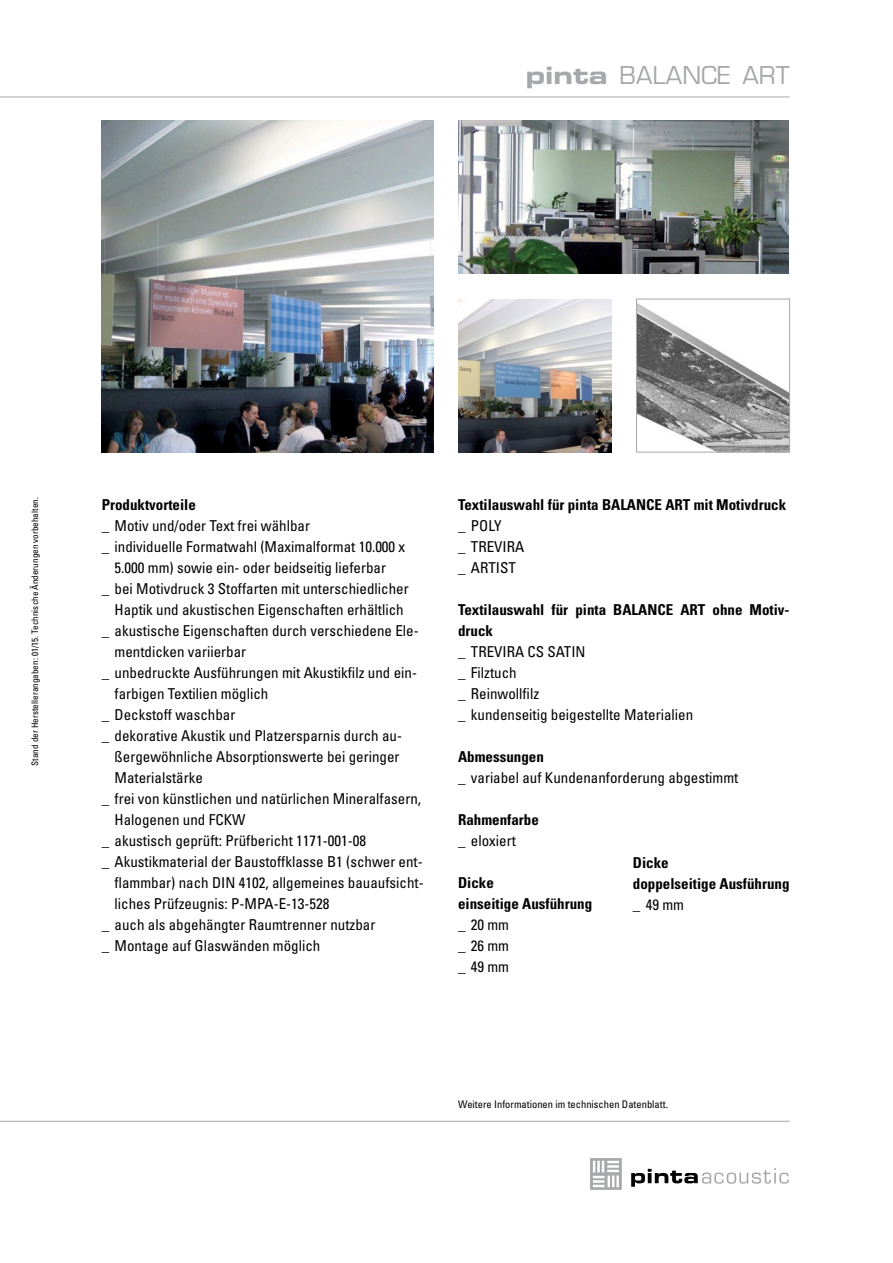
<style>
.page{position:relative;width:893px;height:1263px;background:#fff}
.page>*{position:absolute;margin:0;border:0;box-sizing:border-box;transform-origin:0 0}
.t1{font:24px "Eurostile LT";color:#a7a8ab}
.Fließtext_schwarz{font:condensed 15px/21px "Univers LT";color:#000}
.Fließtext_schwarz-2{font:700 condensed 15px/21px "Univers LT";color:#000}
.Fließtext_schwarz-3{font:condensed 10.5px "Univers LT";color:#000}
.Fließtext_schwarz-4{font:condensed 9px "Univers LT";letter-spacing:.005em;color:#000}
.s1{font-family:"Eurostile LT Bold Extended Two"}
</style>
<div class="page">
<img style="left:459px;top:121px;width:330px;height:153px">
<img style="left:102px;top:121px;width:331px;height:331px">
<img style="left:458px;top:299px;width:153px;height:153px">
<img style="left:638px;top:303px;width:150px;height:147px">
<div style="left:636px;top:299px;width:154px;height:153px;border:1px solid #a7a8ab"></div>
<hr style="left:0;top:97px;width:790px;height:1px;background:#a7a8ab">
<hr style="left:0;top:1121px;width:790px;height:1px;background:#a7a8ab">
<svg style="left:590px;top:1158px;width:32px;height:32px"></svg>
<svg style="left:631px;top:1168px;width:158px;height:19px"></svg>
<p class="t1" style="left:526px;top:60px;width:265px"><span class="s1">pinta</span> BALANCE ART</p>
<p class="Fließtext_schwarz-4" style="left:29px;top:766px;width:270px;rotate:-90deg">Stand der Herstellerangaben: 01/15. Technische Änderungen vorbehalten.</p>
<p class="Fließtext_schwarz-2" style="left:102px;top:494px;width:96px">Produktvorteile</p>
<p class="Fließtext_schwarz" style="left:102px;top:515px;width:210px">_ Motiv und/oder Text frei wählbar</p>
<p class="Fließtext_schwarz" style="left:102px;top:536px;width:305px;text-align:center">_ individuelle Formatwahl (Maximalformat 10.000 x<br>5.000 mm) sowie ein- oder beidseitig lieferbar</p>
<p class="Fließtext_schwarz" style="left:102px;top:578px;width:308px;text-align:center">_ bei Motivdruck 3 Stoffarten mit unterschiedlicher<br>Haptik und akustischen Eigenschaften erhältlich</p>
<p class="Fließtext_schwarz" style="left:115px;top:620px;width:306px;text-indent:-13px">_ akustische Eigenschaften durch verschiedene Ele&shy;mentdicken variierbar</p>
<p class="Fließtext_schwarz" style="left:115px;top:662px;width:304px;text-indent:-13px">_ unbedruckte Ausführungen mit Akustikfilz und ein&shy;farbigen Textilien möglich</p>
<p class="Fließtext_schwarz" style="left:102px;top:704px;width:135px">_ Deckstoff waschbar</p>
<p class="Fließtext_schwarz" style="left:115px;top:725px;width:289px;text-indent:-13px">_ dekorative Akustik und Platzersparnis durch au&shy;ßergewöhnliche Absorptionswerte bei geringer<br>Materialstärke</p>
<p class="Fließtext_schwarz" style="left:115px;top:788px;width:308px;text-indent:-13px">_ frei von künstlichen und natürlichen Mineralfasern,<br>Halogenen und FCKW</p>
<p class="Fließtext_schwarz" style="left:102px;top:830px;width:266px">_ akustisch geprüft: Prüfbericht 1171-001-08</p>
<p class="Fließtext_schwarz" style="left:115px;top:851px;width:311px;text-align:justify;text-indent:-13px">_ Akustikmaterial der Baustoffklasse B1 (schwer ent&shy;flammbar) nach DIN 4102, allgemeines bauaufsicht&shy;liches Prüfzeugnis: P-MPA-E-13-528</p>
<p class="Fließtext_schwarz" style="left:102px;top:914px;width:275px">_ auch als abgehängter Raumtrenner nutzbar</p>
<p class="Fließtext_schwarz" style="left:102px;top:935px;width:220px">_ Montage auf Glaswänden möglich</p>
<p class="Fließtext_schwarz-2" style="left:458px;top:494px;width:330px">Textilauswahl für pinta BALANCE ART mit Motivdruck</p>
<p class="Fließtext_schwarz" style="left:458px;top:515px;width:45px">_ POLY</p>
<p class="Fließtext_schwarz" style="left:458px;top:536px;width:68px">_ TREVIRA</p>
<p class="Fließtext_schwarz" style="left:458px;top:557px;width:59px">_ ARTIST</p>
<p class="Fließtext_schwarz-2" style="left:458px;top:599px;width:333px">Textilauswahl für pinta BALANCE ART ohne Motiv&shy;druck</p>
<p class="Fließtext_schwarz" style="left:458px;top:641px;width:129px">_ TREVIRA CS SATIN</p>
<p class="Fließtext_schwarz" style="left:458px;top:662px;width:60px">_ Filztuch</p>
<p class="Fließtext_schwarz" style="left:458px;top:683px;width:83px">_ Reinwollfilz</p>
<p class="Fließtext_schwarz" style="left:458px;top:704px;width:237px">_ kundenseitig beigestellte Materialien</p>
<p class="Fließtext_schwarz-2" style="left:458px;top:746px;width:87px">Abmessungen</p>
<p class="Fließtext_schwarz" style="left:458px;top:767px;width:282px">_ variabel auf Kundenanforderung abgestimmt</p>
<p class="Fließtext_schwarz-2" style="left:458px;top:809px;width:82px">Rahmenfarbe</p>
<p class="Fließtext_schwarz" style="left:458px;top:830px;width:59px">_ eloxiert</p>
<p class="Fließtext_schwarz-2" style="left:458px;top:872px;width:37px">Dicke</p>
<p class="Fließtext_schwarz-2" style="left:458px;top:893px;width:136px">einseitige Ausführung</p>
<p class="Fließtext_schwarz" style="left:458px;top:914px;width:53px">_ 20 mm</p>
<p class="Fließtext_schwarz" style="left:458px;top:935px;width:53px">_ 26 mm</p>
<p class="Fließtext_schwarz" style="left:458px;top:956px;width:53px">_ 49 mm</p>
<p class="Fließtext_schwarz-2" style="left:633px;top:852px;width:37px">Dicke</p>
<p class="Fließtext_schwarz-2" style="left:633px;top:873px;width:158px">doppelseitige Ausführung</p>
<p class="Fließtext_schwarz" style="left:633px;top:894px;width:53px">_ 49 mm</p>
<p class="Fließtext_schwarz-3" style="left:458px;top:1097px;width:211px">Weitere Informationen im technischen Datenblatt.</p>
</div>
